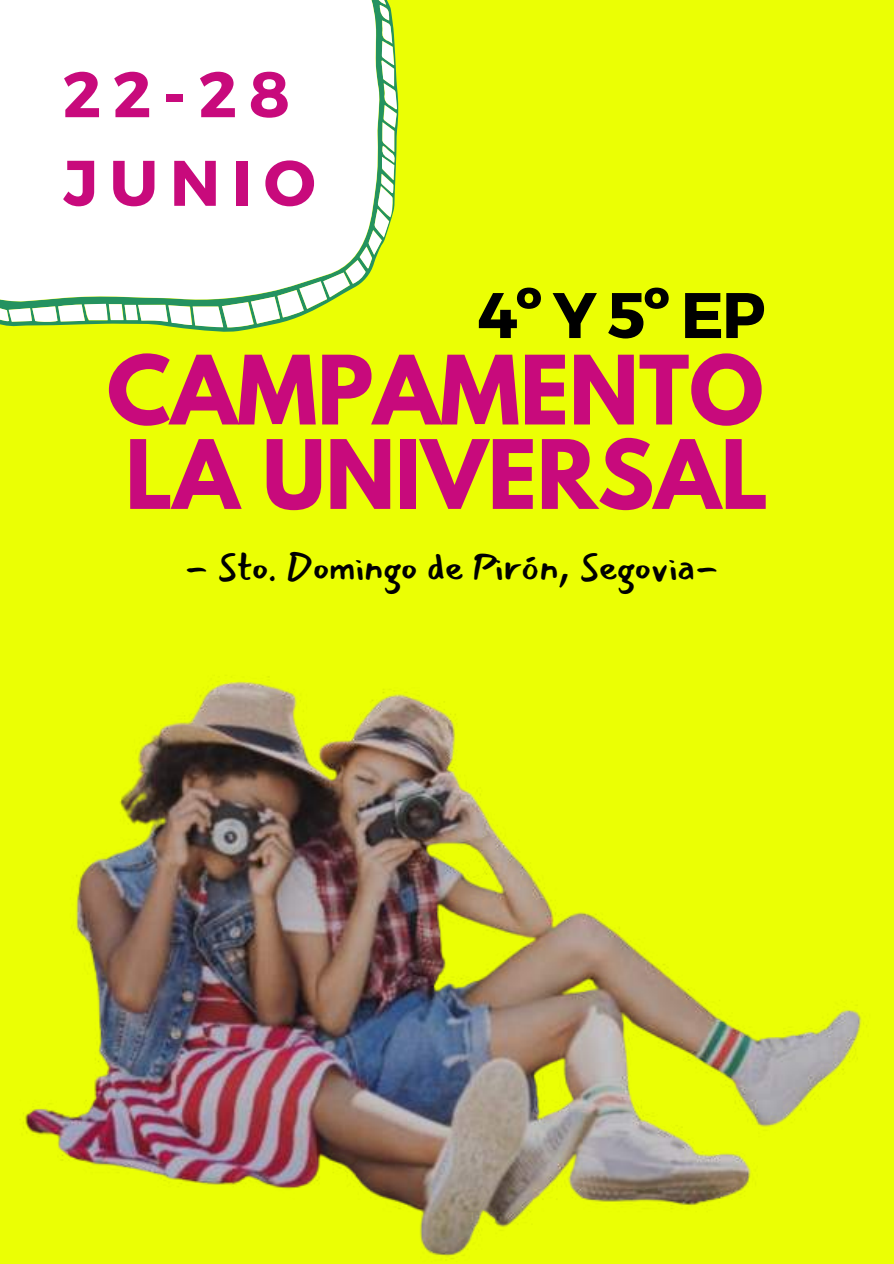
<style>
.page{position:relative;width:894px;height:1264px;background:#fff}
.page>*{position:absolute;margin:0;border:0;box-sizing:border-box;transform-origin:0 0}
.t1{font:700 84.6px/84.3px "League Spartan";color:#c80a7c}
.t2{font:700 64.2px/88.5px "Montserrat";letter-spacing:.18em;color:#c80a7c}
.t3{font:700 64.2px "Montserrat";letter-spacing:.065em;color:#000}
.t4{font:37.5px "Mansalva";color:#000}
</style>
<div class="page">
<div style="left:0;top:0;width:893px;height:1263px;background:#ebff04"></div>
<svg style="left:0;top:0;width:397px;height:327px;background:#f2f9eb"></svg>
<img style="left:23px;top:676px;width:839px;height:583px">
<h2 class="t2" style="left:63px;top:47px;width:254px">22-28<br>JUNIO</h2>
<h2 class="t3" style="left:477px;top:273px;width:290px">4ºY5ºEP</h2>
<h1 class="t1" style="left:107px;top:359px;width:662px">CAMPAMENTO<br>LA UNIVERSAL</h1>
<p class="t4" style="left:185px;top:546px;width:534px">- Sto. Domingo de Pirón, Segovia-</p>
</div>
